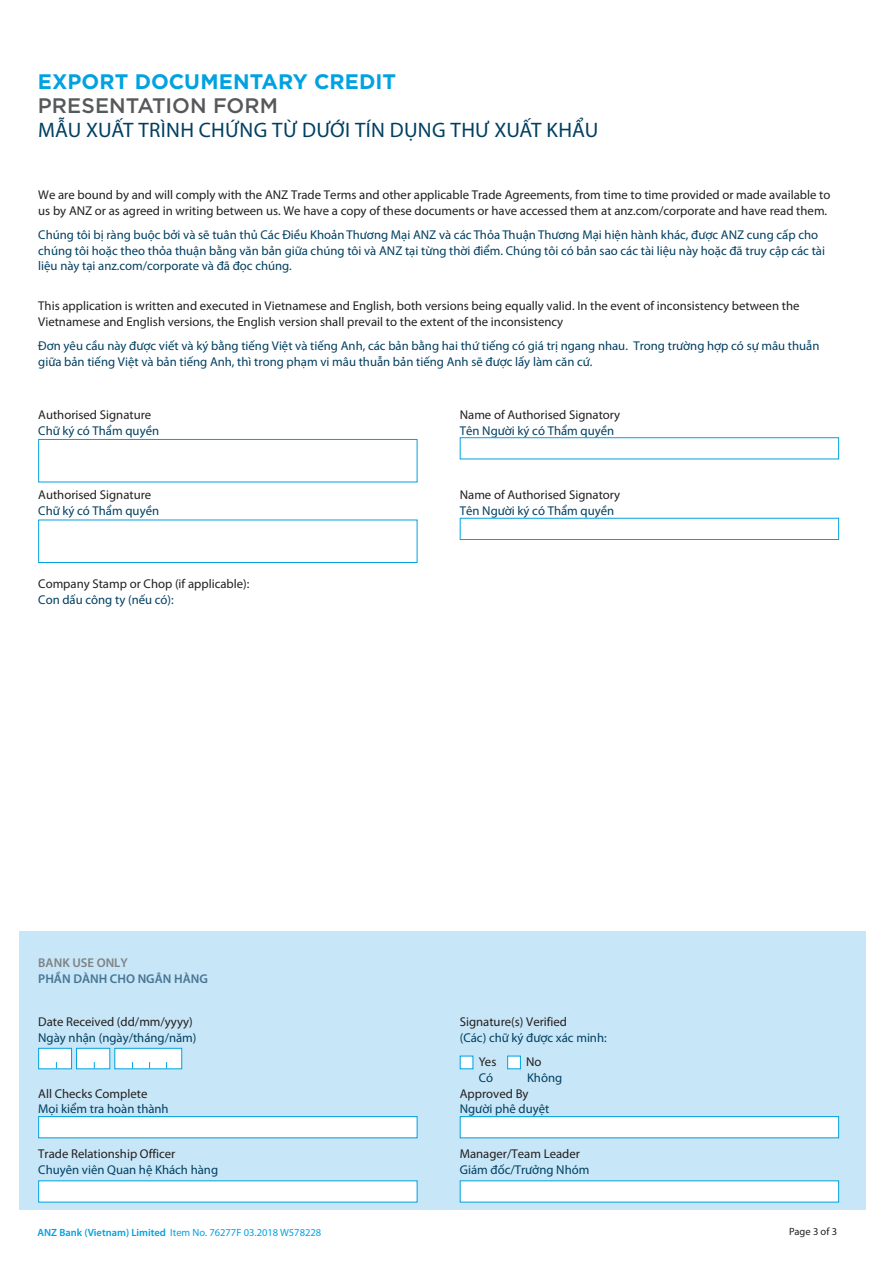
<style>
.page{position:relative;width:893px;height:1263px;background:#fff}
.page>*{position:absolute;margin:0;border:0;box-sizing:border-box;transform-origin:0 0}
.t1{font:21px "Myriad Pro";letter-spacing:.01em;color:#003f61}
.t2{font:700 21px "Gotham";color:#00a2e1}
.t3{font:500 21px "Gotham";letter-spacing:.005em;color:#57585a}
.t4{font:12.75px/15.8px "Myriad Pro";color:#231f20}
.t5{font:12.75px/15.8px "Myriad Pro";color:#003f61}
.t6{font:600 12.75px "Myriad Pro";color:#487594}
.t7{font:600 12.75px "Myriad Pro";color:#808285}
.t8{font:10.5px "Myriad Pro";color:#00a2e1}
.t9{font:10.5px "Myriad Pro";color:#231f20}
.s1{font-weight:600}
</style>
<div class="page">
<div style="left:19px;top:932px;width:847px;height:278px;background:#c7e6f7"></div>
<div style="left:38px;top:439px;width:379px;height:43px;background:#fff;border:1px solid #00a2e1"></div>
<div style="left:460px;top:437px;width:379px;height:22px;background:#fff;border:1px solid #00a2e1"></div>
<div style="left:38px;top:520px;width:379px;height:43px;background:#fff;border:1px solid #00a2e1"></div>
<div style="left:460px;top:518px;width:379px;height:22px;background:#fff;border:1px solid #00a2e1"></div>
<div style="left:39px;top:1048px;width:33px;height:21px;background:#fff"></div>
<div style="left:38px;top:1048px;width:34px;height:21px;border:1px solid #00a2e1"></div>
<div style="left:77px;top:1048px;width:33px;height:21px;background:#fff"></div>
<div style="left:76px;top:1048px;width:34px;height:21px;border:1px solid #00a2e1"></div>
<div style="left:115px;top:1048px;width:67px;height:21px;background:#fff"></div>
<div style="left:114px;top:1048px;width:68px;height:21px;border:1px solid #00a2e1"></div>
<div style="left:460px;top:1056px;width:13px;height:13px;background:#fff"></div>
<div style="left:507px;top:1056px;width:14px;height:13px;background:#fff;border:1px solid #00a2e1"></div>
<div style="left:38px;top:1116px;width:379px;height:22px;background:#fff;border:1px solid #00a2e1"></div>
<div style="left:460px;top:1116px;width:379px;height:22px;background:#fff;border:1px solid #00a2e1"></div>
<div style="left:38px;top:1180px;width:379px;height:22px;background:#fff"></div>
<div style="left:460px;top:1180px;width:379px;height:22px;background:#fff"></div>
<h1 class="t2" style="left:38px;top:69px;width:360px">EXPORT DOCUMENTARY CREDIT</h1>
<h1 class="t3" style="left:38px;top:93px;width:242px">PRESENTATION FORM</h1>
<h1 class="t1" style="left:38px;top:117px;width:562px">MẪU XUẤT TRÌNH CHỨNG TỪ DƯỚI TÍN DỤNG THƯ XUẤT KHẨU</h1>
<p class="t4" style="left:38px;top:186px;width:794px">We are bound by and will comply with the ANZ Trade Terms and other applicable Trade Agreements, from time to time provided or made available to us by ANZ or as agreed in writing between us. We have a copy of these documents or have accessed them at anz.com/corporate and have read them.</p>
<p class="t5" style="left:38px;top:226px;width:788px">Chúng tôi bị ràng buộc bởi và sẽ tuân thủ Các Điều Khoản Thương Mại ANZ và các Thỏa Thuận Thương Mại hiện hành khác, được ANZ cung cấp cho chúng tôi hoặc theo thỏa thuận bằng văn bản giữa chúng tôi và ANZ tại từng thời điểm. Chúng tôi có bản sao các tài liệu này hoặc đã truy cập các tài liệu này tại anz.com/corporate và đã đọc chúng.</p>
<p class="t4" style="left:38px;top:298px;width:763px">This application is written and executed in Vietnamese and English, both versions being equally valid. In the event of inconsistency between the<br>Vietnamese and English versions, the English version shall prevail to the extent of the inconsistency</p>
<p class="t5" style="left:38px;top:338px;width:783px">Đơn yêu cầu này được viết và ký bằng tiếng Việt và tiếng Anh, các bản bằng hai thứ tiếng có giá trị ngang nhau. Trong trường hợp có sự mâu thuẫn giữa bản tiếng Việt và bản tiếng Anh, thì trong phạm vi mâu thuẫn bản tiếng Anh sẽ được lấy làm căn cứ.</p>
<p class="t4" style="left:38px;top:406px;width:115px">Authorised Signature</p>
<p class="t4" style="left:460px;top:406px;width:162px">Name of Authorised Signatory</p>
<p class="t5" style="left:38px;top:422px;width:122px">Chữ ký có Thẩm quyền</p>
<p class="t5" style="left:460px;top:422px;width:156px">Tên Người ký có Thẩm quyền</p>
<p class="t4" style="left:38px;top:487px;width:115px">Authorised Signature</p>
<p class="t4" style="left:460px;top:487px;width:162px">Name of Authorised Signatory</p>
<p class="t5" style="left:38px;top:503px;width:122px">Chữ ký có Thẩm quyền</p>
<p class="t5" style="left:460px;top:503px;width:156px">Tên Người ký có Thẩm quyền</p>
<p class="t4" style="left:38px;top:576px;width:213px">Company Stamp or Chop (if applicable):</p>
<p class="t5" style="left:38px;top:592px;width:137px">Con dấu công ty (nếu có):</p>
<p class="t7" style="left:38px;top:955px;width:91px">BANK USE ONLY</p>
<p class="t6" style="left:38px;top:970px;width:171px">PHẦN DÀNH CHO NGÂN HÀNG</p>
<p class="t4" style="left:38px;top:1014px;width:156px">Date Received (dd/mm/yyyy)</p>
<p class="t4" style="left:460px;top:1014px;width:109px">Signature(s) Verified</p>
<p class="t5" style="left:38px;top:1029px;width:160px">Ngày nhận (ngày/tháng/năm)</p>
<p class="t5" style="left:460px;top:1029px;width:148px">(Các) chữ ký được xác minh:</p>
<p class="t4" style="left:479px;top:1054px;width:19px">Yes</p>
<p class="t4" style="left:526px;top:1054px;width:17px">No</p>
<p class="t5" style="left:479px;top:1069px;width:16px">Có</p>
<p class="t5" style="left:527px;top:1069px;width:37px">Không</p>
<p class="t4" style="left:38px;top:1085px;width:111px">All Checks Complete</p>
<p class="t4" style="left:460px;top:1085px;width:70px">Approved By</p>
<p class="t5" style="left:38px;top:1101px;width:132px">Mọi kiểm tra hoàn thành</p>
<p class="t5" style="left:460px;top:1101px;width:91px">Người phê duyệt</p>
<p class="t4" style="left:38px;top:1146px;width:139px">Trade Relationship Officer</p>
<p class="t4" style="left:460px;top:1146px;width:122px">Manager/Team Leader</p>
<p class="t5" style="left:38px;top:1161px;width:181px">Chuyên viên Quan hệ Khách hàng</p>
<p class="t5" style="left:460px;top:1161px;width:131px">Giám đốc/Trưởng Nhóm</p>
<p class="t8" style="left:38px;top:1226px;width:284px"><span class="s1">ANZ Bank (Vietnam) Limited.</span> Item No. 76277F 03.2018 W578228</p>
<p class="t8" style="left:173px;top:1225px;width:155px">Item No. 76277F 09.2010 W201510</p>
<p class="t9" style="left:789px;top:1225px;width:50px">Page 3 of 3</p>
</div>
